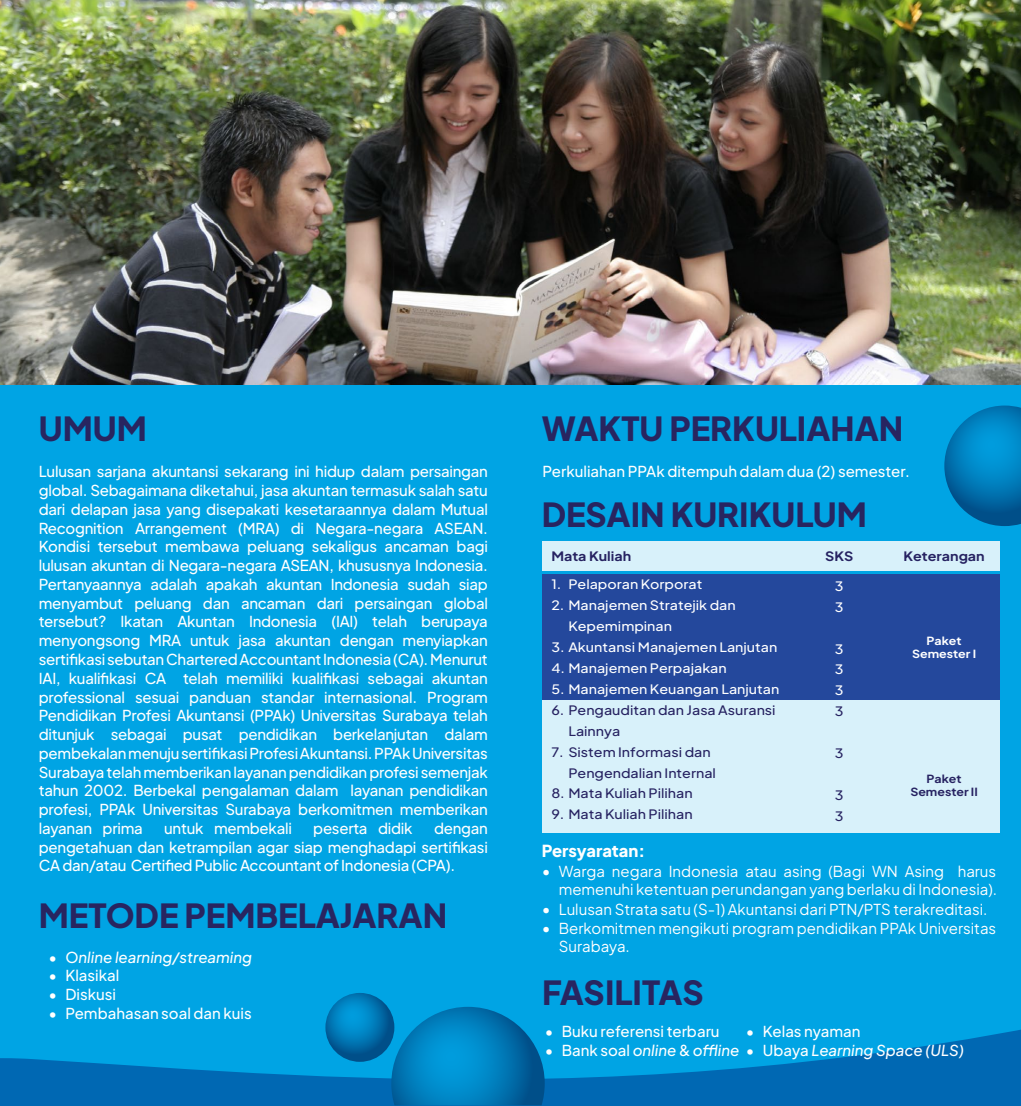
<style>
.page{position:relative;width:1021px;height:1106px;background:#fff}
.page>*{position:absolute;margin:0;border:0;box-sizing:border-box;transform-origin:0 0}
.t1{font:800 33px "Plus Jakarta Sans";color:#282560}
.t2{font:800 16.5px "Plus Jakarta Sans";color:#fff}
.t3{font:500 15px/18.8px "Plus Jakarta Sans";letter-spacing:-.02em;color:#fff;text-align:justify}
.t4{font:15px/18px "Plus Jakarta Sans";color:#fff;text-align:right}
.t5{font:500 15px "Plus Jakarta Sans";color:#fff}
.t6{font:italic 500 15px "Plus Jakarta Sans";color:#fff}
.t7{font:500 12.9px/20.9px "Plus Jakarta Sans";color:#fff;scale:1.11 1}
.t8{font:500 12.9px/20.9px "Plus Jakarta Sans";color:#262261;scale:1.11 1}
.t9{font:700 12.9px "Plus Jakarta Sans";color:#262261;scale:1.11 1}
.t10{font:700 11.1px/13.4px "Plus Jakarta Sans";color:#262261;text-align:center;scale:1.11 1}
.t11{font:700 11.1px/13.4px "Plus Jakarta Sans";color:#fff;text-align:center;scale:1.11 1}
.s1{font-style:normal}
.s2{font-size:16.5px}
</style>
<div class="page">
<div style="left:0;top:385px;width:1020px;height:721px;background:#00a4e4"></div>
<img style="left:0;top:0;width:1020px;height:385px">
<svg style="left:0;top:993px;width:1020px;height:113px"></svg>
<svg style="left:944px;top:405px;width:76px;height:121px"></svg>
<svg style="left:391px;top:1006px;width:153px;height:99px"></svg>
<div style="left:541px;top:540px;width:458px;height:30px;background:#d8f1fa"></div>
<div style="left:541px;top:574px;width:458px;height:125px;background:#24489c"></div>
<div style="left:541px;top:699px;width:458px;height:133px;background:#d8f1fa"></div>
<h1 class="t1" style="left:39px;top:401px;width:109px">UMUM</h1>
<p class="t3" style="left:39px;top:461px;width:450px">Lulusan sarjana akuntansi sekarang ini hidup dalam persaingan global. Sebagaimana diketahui, jasa akuntan termasuk salah satu dari delapan jasa yang disepakati kesetaraannya dalam Mutual Recognition Arrangement (MRA) di Negara-negara ASEAN.<br>Kondisi tersebut membawa peluang sekaligus ancaman bagi lulusan akuntan di Negara-negara ASEAN, khususnya Indonesia.<br>Pertanyaannya adalah apakah akuntan Indonesia sudah siap menyambut peluang dan ancaman dari persaingan global tersebut? Ikatan Akuntan Indonesia (IAI) telah berupaya menyongsong MRA untuk jasa akuntan dengan menyiapkan sertifikasi sebutan Chartered Accountant Indonesia (CA). Menurut IAI, kualifikasi CA telah memiliki kualifikasi sebagai akuntan professional sesuai panduan standar internasional. Program Pendidikan Profesi Akuntansi (PPAk) Universitas Surabaya telah ditunjuk sebagai pusat pendidikan berkelanjutan dalam pembekalan menuju sertifikasi Profesi Akuntansi. PPAk Universitas Surabaya telah memberikan layanan pendidikan profesi semenjak tahun 2002. Berbekal pengalaman dalam layanan pendidikan profesi, PPAk Universitas Surabaya berkomitmen memberikan layanan prima</p>
<p class="t3" style="left:39px;top:817px;width:450px;text-indent:395px">dengan pengetahuan dan ketrampilan agar siap menghadapi sertifikasi CA dan/atau Certified Public Accountant of Indonesia (CPA).</p>
<p class="t3" style="left:164px;top:817px;width:129px">untuk membekali</p>
<p class="t3" style="left:313px;top:817px;width:101px">peserta didik</p>
<h1 class="t1" style="left:39px;top:888px;width:410px">METODE PEMBELAJARAN</h1>
<p class="t6" style="left:48px;top:944px;width:205px"><span class="s1">• O</span>nline learning/streaming</p>
<p class="t5" style="left:48px;top:963px;width:72px">• Klasikal</p>
<p class="t5" style="left:48px;top:982px;width:69px">• Diskusi</p>
<p class="t5" style="left:48px;top:1001px;width:205px">• Pembahasan soal dan kuis</p>
<h1 class="t1" style="left:541px;top:401px;width:363px">WAKTU PERKULIAHAN</h1>
<p class="t5" style="left:542px;top:459px;width:369px">Perkuliahan PPAk ditempuh dalam dua (2) semester.</p>
<h1 class="t1" style="left:541px;top:488px;width:326px">DESAIN KURIKULUM</h1>
<p class="t9" style="left:551px;top:545px;width:73px">Mata Kuliah</p>
<p class="t9" style="left:825px;top:545px;width:27px">SKS</p>
<p class="t9" style="left:903px;top:545px;width:75px">Keterangan</p>
<p class="t7" style="left:834px;top:574px;width:9px">3<br>3</p>
<p class="t7" style="left:834px;top:637px;width:9px;text-align:justify">3<br>3<br>3</p>
<p class="t8" style="left:834px;top:699px;width:9px">3</p>
<p class="t8" style="left:834px;top:741px;width:9px">3</p>
<p class="t8" style="left:834px;top:783px;width:9px">3<br>3</p>
<p class="t7" style="left:551px;top:573px;width:137px">1. Pelaporan Korporat</p>
<p class="t7" style="left:568px;top:593px;width:152px;text-indent:-17px">2. Manajemen Stratejik dan<br>Kepemimpinan</p>
<p class="t7" style="left:551px;top:635px;width:205px">3. Akuntansi Manajemen Lanjutan</p>
<p class="t7" style="left:551px;top:656px;width:159px">4. Manajemen Perpajakan</p>
<p class="t7" style="left:551px;top:677px;width:207px">5. Manajemen Keuangan Lanjutan</p>
<p class="t8" style="left:568px;top:698px;width:188px;text-indent:-17px">6. Pengauditan dan Jasa Asuransi<br>Lainnya</p>
<p class="t8" style="left:568px;top:740px;width:134px;text-indent:-17px">7. Sistem Informasi dan<br>Pengendalian Internal</p>
<p class="t8" style="left:551px;top:782px;width:129px">8. Mata Kuliah Pilihan</p>
<p class="t8" style="left:551px;top:802px;width:129px">9. Mata Kuliah Pilihan</p>
<p class="t11" style="left:911px;top:633px;width:59px">Paket<br>Semester I</p>
<p class="t10" style="left:910px;top:771px;width:62px">Paket<br>Semester II</p>
<p class="t2" style="left:541px;top:837px;width:105px">Persyaratan:</p>
<p class="t4" style="left:541px;top:860px;width:457px"><span class="s2">•</span> Warga negara Indonesia atau asing (Bagi WN Asing harus memenuhi ketentuan perundangan yang berlaku di Indonesia).</p>
<p class="t4" style="left:541px;top:898px;width:447px"><span class="s2">•</span> Lulusan Strata satu (S-1) Akuntansi dari PTN/PTS terakreditasi.</p>
<p class="t4" style="left:558px;top:918px;width:439px;text-align:left;text-indent:-17px"><span class="s2">•</span> Berkomitmen mengikuti program pendidikan PPAk Universitas<br>Surabaya.</p>
<h1 class="t1" style="left:542px;top:965px;width:163px">FASILITAS</h1>
<p class="t5" style="left:544px;top:1019px;width:176px">• Buku referensi terbaru</p>
<p class="t6" style="left:544px;top:1038px;width:421px"><span class="s1">• Bank soal</span> online <span class="s1">&amp;</span> offline <span class="s1">• Ubaya</span> Learning Space (ULS)</p>
<p class="t5" style="left:745px;top:1019px;width:116px">• Kelas nyaman</p>
</div>
